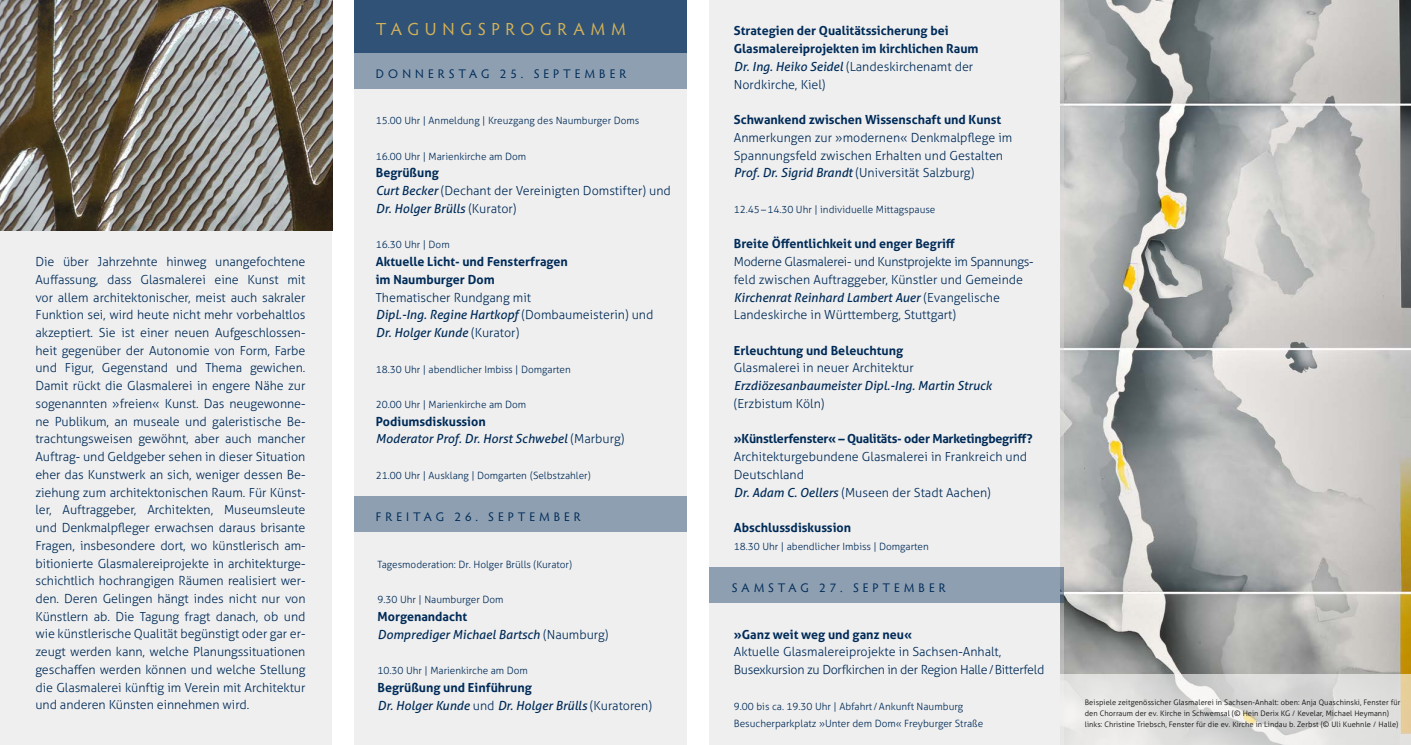
<style>
.page{position:relative;width:1411px;height:745px;background:#fff}
.page>*{position:absolute;margin:0;border:0;box-sizing:border-box;transform-origin:0 0}
.t1{font:17.5px "Hypatia Sans Pro";letter-spacing:.325em;color:#d4b258}
.t2{font:300 12.5px/17.8px "Aller";color:#002b58}
.t3{font:700 12.5px/17.8px "Aller";color:#002b58}
.t4{font:italic 12.5px/17.8px "Aller";color:#002b58}
.t5{font:300 12.5px/17.8px "Aller";letter-spacing:-.025em;color:#002b58}
.t6{font:12.5px "Hypatia Sans Pro";letter-spacing:.315em;color:#002b58}
.t7{font:700 12.5px "Aller";letter-spacing:-.02em;color:#002b58}
.t8{font:300 10px/17.8px "Aller";color:#002b58}
.t9{font:300 7.5px/11.2px "Aller";letter-spacing:.01em;color:#000}
.s1{font-weight:700}
.s2{font-weight:400;font-style:italic}
.s3{font-weight:700;font-style:normal}
.s4{font-weight:300;font-style:normal}
.s5{font-weight:300}
</style>
<div class="page">
<img style="left:1063px;top:0;width:347px;height:673px">
<div style="left:354px;top:0;width:332px;height:744px;background:#efefef"></div>
<div style="left:709px;top:0;width:354px;height:744px;background:#efefef"></div>
<div style="left:709px;top:567px;width:354px;height:35px;background:#8d9fb1"></div>
<div style="left:354px;top:0;width:332px;height:53px;background:#2f5276"></div>
<div style="left:0;top:0;width:332px;height:744px;background:#efefef"></div>
<div style="left:354px;top:53px;width:332px;height:36px;background:#8d9fb1"></div>
<div style="left:354px;top:496px;width:332px;height:35px;background:#8d9fb1"></div>
<img style="left:0;top:0;width:332px;height:230px">
<svg style="left:1060px;top:673px;width:350px;height:71px;background:#dddcd9"></svg>
<p class="t2" style="left:35px;top:252px;width:271px;text-align:justify">Die über Jahrzehnte hinweg unangefochtene Auffassung, dass Glasmalerei eine Kunst mit vor allem architektonischer, meist auch sakraler Funktion sei, wird heute nicht mehr vorbehaltlos akzeptiert. Sie ist einer neuen Aufgeschlossen&shy;heit gegenüber der Autonomie von Form, Farbe und Figur, Gegenstand und Thema gewichen.<br>Damit rückt die Glasmalerei in engere Nähe zur sogenannten »freien« Kunst. Das neugewonne&shy;ne Publikum, an museale und galeristische Be&shy;trachtungsweisen gewöhnt, aber auch mancher Auftrag- und Geldgeber sehen in dieser Situation eher das Kunstwerk an sich, weniger dessen Be&shy;ziehung zum architektonischen Raum. Für Künst&shy;ler, Auftraggeber, Architekten, Museumsleute und Denkmalpfleger erwachsen daraus brisante Fragen, insbesondere dort, wo künstlerisch am&shy;bitionierte Glasmalereiprojekte in architekturge&shy;schichtlich hochrangigen Räumen realisiert wer&shy;den. Deren Gelingen hängt indes nicht nur von Künstlern ab. Die Tagung fragt danach, ob und wie künstlerische Qualität begünstigt oder gar er&shy;zeugt werden kann, welche Planungssituationen geschaffen werden können und welche Stellung die Glasmalerei künftig im Verein mit Architektur und anderen Künsten einnehmen wird.</p>
<h1 class="t1" style="left:376px;top:18px;width:251px">TAGUNGSPROGRAMM</h1>
<p class="t6" style="left:376px;top:65px;width:252px">DONNERSTAG 25. SEPTEMBER</p>
<p class="t8" style="left:376px;top:112px;width:265px">15.00 Uhr | Anmeldung | Kreuzgang des Naumburger Doms</p>
<p class="t8" style="left:376px;top:147px;width:152px">16.00 Uhr | Marienkirche am Dom</p>
<p class="t2" style="left:376px;top:164px;width:297px"><span class="s1">Begrüßung<br></span><span class="s2">Curt Becker</span> (Dechant der Vereinigten Domstifter) und<br><span class="s2">Dr. Holger Brülls</span> (Kurator)</p>
<p class="t8" style="left:376px;top:236px;width:75px">16.30 Uhr | Dom</p>
<p class="t3" style="left:376px;top:252px;width:194px">Aktuelle Licht- und Fensterfragen im Naumburger Dom</p>
<p class="t2" style="left:376px;top:288px;width:279px">Thematischer Rundgang mit<br><span class="s2">Dipl.-Ing. Regine Hartkopf</span> (Dombaumeisterin) und<br><span class="s2">Dr. Holger Kunde</span> (Kurator)</p>
<p class="t8" style="left:376px;top:360px;width:196px">18.30 Uhr | abendlicher Imbiss | Domgarten</p>
<p class="t8" style="left:376px;top:395px;width:152px">20.00 Uhr | Marienkirche am Dom</p>
<p class="t4" style="left:376px;top:412px;width:250px"><span class="s3">Podiumsdiskussion<br></span>Moderator Prof. Dr. Horst Schwebel <span class="s4">(Marburg)</span></p>
<p class="t8" style="left:376px;top:466px;width:216px">21.00 Uhr | Ausklang | Domgarten (Selbstzahler)</p>
<p class="t6" style="left:376px;top:508px;width:206px">FREITAG 26. SEPTEMBER</p>
<p class="t8" style="left:377px;top:555px;width:196px">Tagesmoderation: Dr. Holger Brülls (Kurator)</p>
<p class="t8" style="left:377px;top:590px;width:127px">9.30 Uhr | Naumburger Dom</p>
<p class="t4" style="left:377px;top:607px;width:232px"><span class="s3">Morgenandacht<br></span>Domprediger Michael Bartsch <span class="s4">(Naumburg)</span></p>
<p class="t8" style="left:377px;top:661px;width:152px">10.30 Uhr | Marienkirche am Dom</p>
<p class="t4" style="left:377px;top:678px;width:276px"><span class="s3">Begrüßung und Einführung<br></span>Dr. Holger Kunde <span class="s4">und</span> Dr. Holger Brülls <span class="s4">(Kuratoren)</span></p>
<p class="t3" style="left:733px;top:22px;width:246px">Strategien der Qualitätssicherung bei Glasmalereiprojekten im kirchlichen Raum <span class="s2">Dr. Ing. Heiko Seidel</span> <span class="s5">(Landeskirchenamt der Nordkirche, Kiel)</span></p>
<p class="t3" style="left:733px;top:111px;width:269px">Schwankend zwischen Wissenschaft und Kunst</p>
<p class="t2" style="left:733px;top:128px;width:280px">Anmerkungen zur »modernen« Denkmalpflege im<br>Spannungsfeld zwischen Erhalten und Gestalten<br><span class="s2">Prof. Dr. Sigrid Brandt</span> (Universität Salzburg)</p>
<p class="t8" style="left:733px;top:200px;width:203px">12.45–14.30 Uhr | individuelle Mittagspause</p>
<p class="t3" style="left:733px;top:235px;width:223px">Breite Öffentlichkeit und enger Begriff</p>
<p class="t2" style="left:733px;top:252px;width:300px">Moderne Glasmalerei- und Kunstprojekte im Spannungs&shy;feld zwischen Auftraggeber, Künstler und Gemeinde <span class="s2">Kirchenrat Reinhard Lambert Auer</span> (Evangelische Landeskirche in Württemberg, Stuttgart)</p>
<p class="t3" style="left:733px;top:341px;width:171px">Erleuchtung und Beleuchtung</p>
<p class="t2" style="left:733px;top:359px;width:181px">Glasmalerei in neuer Architektur</p>
<p class="t4" style="left:733px;top:376px;width:259px">Erzdiözesanbaumeister Dipl.-Ing. Martin Struck</p>
<p class="t2" style="left:733px;top:394px;width:92px">(Erzbistum Köln)</p>
<p class="t7" style="left:733px;top:431px;width:300px">»Künstlerfenster« – Qualitäts- oder Marketingbegriff?</p>
<p class="t2" style="left:733px;top:447px;width:295px">Architekturgebundene Glasmalerei in Frankreich und<br>Deutschland<br><span class="s2">Dr. Adam C. Oellers</span> (Museen der Stadt Aachen)</p>
<p class="t3" style="left:733px;top:518px;width:119px">Abschlussdiskussion</p>
<p class="t8" style="left:733px;top:537px;width:196px">18.30 Uhr | abendlicher Imbiss | Domgarten</p>
<p class="t6" style="left:731px;top:579px;width:215px">SAMSTAG 27. SEPTEMBER</p>
<p class="t3" style="left:733px;top:624px;width:180px">»Ganz weit weg und ganz neu«</p>
<p class="t5" style="left:733px;top:642px;width:312px">Aktuelle Glasmalereiprojekte in Sachsen-Anhalt,<br>Busexkursion zu Dorfkirchen in der Region Halle/Bitterfeld</p>
<p class="t8" style="left:733px;top:696px;width:251px">9.00 bis ca. 19.30 Uhr | Abfahrt /Ankunft Naumburg<br>Besucherparkplatz »Unter dem Dom« Freyburger Straße</p>
<p class="t9" style="left:1084px;top:696px;width:317px">Beispiele zeitgenössicher Glasmalerei in Sachsen-Anhalt: oben: Anja Quaschinski, Fenster für den Chorraum der ev. Kirche in Schwemsal (© Hein Derix KG / Kevelar, Michael Heymann) links: Christine Triebsch, Fenster für die ev. Kirche in Lindau b. Zerbst (© Uli Kuehnle / Halle)</p>
</div>
